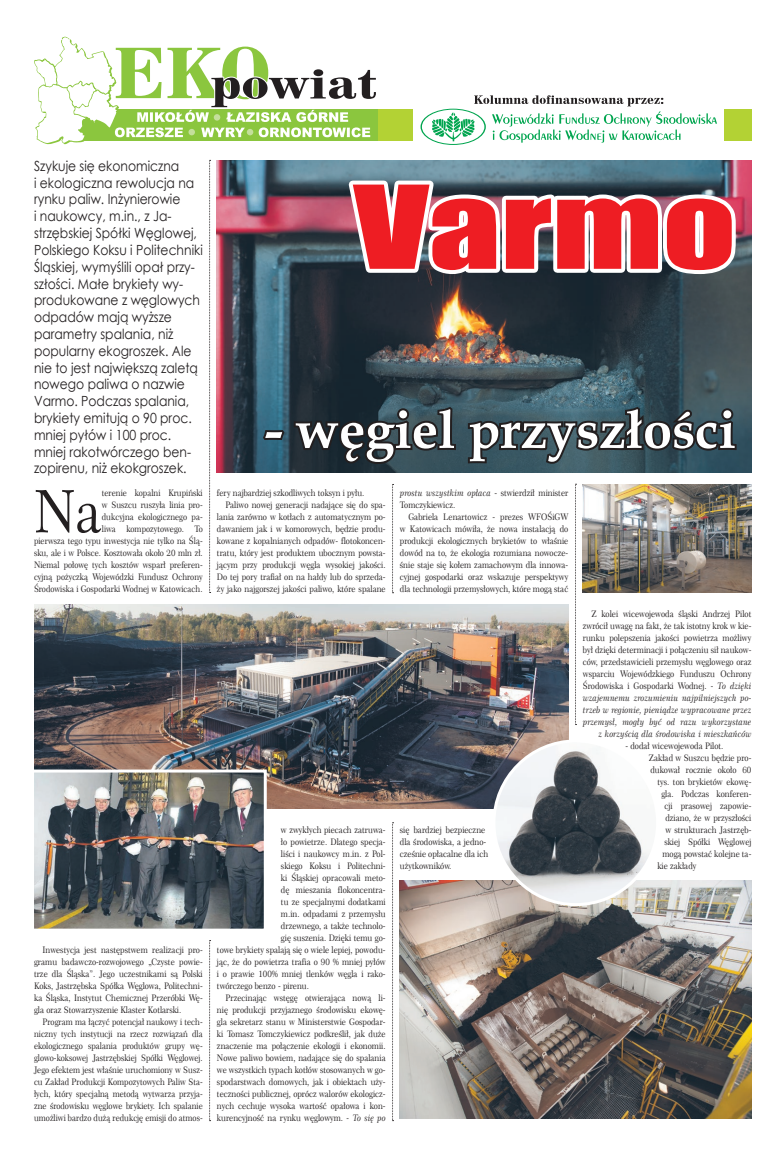
<style>
.page{position:relative;width:780px;height:1154px;background:#fff}
.page>*{position:absolute;margin:0;border:0;box-sizing:border-box;transform-origin:0 0}
.t1{font:106.5px "Impact";color:#ee1d23;scale:1.34 1}
.t2{font:59.2px "Century 751 No 2 EU";color:#231f20;scale:.89 1}
.t3{font:700 53.3px "Book Antiqua";color:#fff}
.t4{font:14px/16.8px "Century Gothic";color:#231f20;scale:.88 1}
.t5{font:9px/12px "Century 751 No 2 EU";color:#231f20;text-align:justify;scale:.9 1}
.t6{font:9px/12px "Century 751 No 2 EU";color:#231f20;text-align:right;scale:.89 1}
.s1{font-style:italic}
</style>
<div class="page">
<div style="left:724px;top:109px;width:27px;height:32px;background:#b3d234"></div>
<img style="left:34px;top:725px;width:534px;height:83px">
<img style="left:34px;top:768px;width:234px;height:161px">
<img style="left:400px;top:880px;width:351px;height:238px">
<img style="left:494px;top:741px;width:163px;height:163px;border-radius:82px">
<img style="left:741px;top:484px;width:10px;height:108px">
<svg style="left:209px;top:940px;width:2px;height:181px"></svg>
<svg style="left:392px;top:822px;width:1px;height:299px"></svg>
<img style="left:34px;top:36px;width:707px;height:689px">
<p class="t4" style="left:34px;top:157px;width:193px">Szykuje się ekonomiczna<br>i ekologiczna rewolucja na rynku paliw. Inżynierowie<br>i naukowcy, m.in., z Ja&shy;strzębskiej Spółki Węglowej,<br>Polskiego Koksu i Politechniki<br>Śląskiej, wymyślili opał przy&shy;szłości. Małe brykiety wy&shy;produkowane z węglowych odpadów mają wyższe parametry spalania, niż popularny ekogroszek. Ale nie to jest największą zaletą nowego paliwa o nazwie<br>Varmo. Podczas spalania, brykiety emitują o 90 proc. mniej pyłów i 100 proc. mniej rakotwórczego ben&shy;zopirenu, niż ekokgroszek.</p>
<h2 class="t2" style="left:34px;top:475px;width:78px">Na</h2>
<p class="t6" style="left:34px;top:487px;width:191px">terenie kopalni Krupiński<br>w Suszcu ruszyła linia pro-<br>dukcyjna ekologicznego pa-<br>liwa kompozytowego. To<br>pierwsza tego typu inwestycja nie tylko na Ślą&shy;sku, ale i w Polsce. Kosztowała około 20 mln zł.<br>Niemal połowę tych kosztów wsparł preferen&shy;cyjną pożyczką Wojewódzki Fundusz Ochrony Środowiska i Gospodarki Wodnej w Katowicach.</p>
<p class="t5" style="left:34px;top:943px;width:189px;text-indent:9px">Inwestycja jest następstwem realizacji pro&shy;gramu badawczo-rozwojowego „Czyste powie&shy;trze dla Śląska”. Jego uczestnikami są Polski Koks, Jastrzębska Spółka Węglowa, Politechni&shy;ka Śląska, Instytut Chemicznej Przeróbki Wę&shy;gla oraz Stowarzyszenie Klaster Kotlarski.</p>
<p class="t6" style="left:34px;top:1015px;width:191px;text-align:justify;text-indent:9px">Program ma łączyć potencjał naukowy i tech&shy;niczny tych instytucji na rzecz rozwiązań dla ekologicznego spalania produktów grupy wę&shy;glowo-koksowej Jastrzębskiej Spółki Węglowej.<br>Jego efektem jest właśnie uruchomiony w Susz&shy;cu Zakład Produkcji Kompozytowych Paliw Sta&shy;łych, który specjalną metodą wytwarza przyja&shy;zne środowisku węglowe brykiety. Ich spalanie umożliwi bardzo dużą redukcję emisji do atmos-</p>
<h1 class="t1" style="left:353px;top:144px;width:287px">Varmo</h1>
<h3 class="t3" style="left:265px;top:393px;width:472px">- węgiel przyszłości</h3>
<p class="t6" style="left:217px;top:487px;width:167px">fery najbardziej szkodliwych toksyn i pyłu.</p>
<p class="t5" style="left:225px;top:499px;width:179px">Paliwo nowej generacji nadające się do spa-</p>
<p class="t5" style="left:217px;top:511px;width:189px">lania zarówno w kotłach z automatycznym po-</p>
<p class="t5" style="left:217px;top:523px;width:189px">dawaniem jak i w komorowych, będzie produ-</p>
<p class="t5" style="left:217px;top:535px;width:189px">kowane z kopalnianych odpadów- flotokoncen-</p>
<p class="t5" style="left:217px;top:547px;width:189px">tratu, który jest produktem ubocznym powsta-</p>
<p class="t5" style="left:217px;top:559px;width:189px">jącym przy produkcji węgla wysokiej jakości.</p>
<p class="t5" style="left:217px;top:571px;width:189px">Do tej pory trafiał on na hałdy lub do sprzeda-</p>
<p class="t5" style="left:217px;top:583px;width:189px">ży jako najgorszej jakości paliwo, które spalane</p>
<p class="t5" style="left:400px;top:487px;width:189px"><span class="s1">prostu wszystkim opłaca</span> - stwierdził minister<br>Tomczykiewicz.</p>
<p class="t5" style="left:400px;top:511px;width:189px;text-indent:9px">Gabriela Lenartowicz - prezes WFOŚiGW w Katowicach mówiła, że nowa instalacją do produkcji ekologicznych brykietów to właśnie dowód na to, że ekologia rozumiana nowocze&shy;śnie staje się kołem zamachowym dla innowa&shy;cyjnej gospodarki oraz wskazuje perspektywy dla technologii przemysłowych, które mogą stać</p>
<p class="t5" style="left:281px;top:823px;width:118px">w zwykłych piecach zatruwa-</p>
<p class="t5" style="left:281px;top:835px;width:118px">ło powietrze. Dlatego specja-</p>
<p class="t5" style="left:281px;top:847px;width:118px">liści i naukowcy m.in. z Pol-</p>
<p class="t5" style="left:281px;top:859px;width:118px">skiego Koksu i Politechni-</p>
<p class="t5" style="left:281px;top:871px;width:118px">ki Śląskiej opracowali meto-</p>
<p class="t5" style="left:281px;top:883px;width:118px">dę mieszania flokoncentra-</p>
<p class="t5" style="left:281px;top:895px;width:118px">tu ze specjalnymi dodatkami</p>
<p class="t5" style="left:281px;top:907px;width:118px">m.in. odpadami z przemysłu</p>
<p class="t5" style="left:281px;top:919px;width:118px">drzewnego, a także technolo-</p>
<p class="t5" style="left:281px;top:931px;width:118px">gię suszenia. Dzięki temu go-</p>
<p class="t5" style="left:217px;top:943px;width:189px">towe brykiety spalają się o wiele lepiej, powodu-</p>
<p class="t5" style="left:217px;top:955px;width:189px">jąc, że do powietrza trafia o 90 % mniej pyłów</p>
<p class="t5" style="left:217px;top:967px;width:189px">i o prawie 100% mniej tlenków węgla i rako-</p>
<p class="t5" style="left:217px;top:979px;width:104px">twórczego benzo - pirenu.</p>
<p class="t5" style="left:225px;top:991px;width:179px">Przecinając wstęgę otwierająca nową li-</p>
<p class="t5" style="left:217px;top:1003px;width:189px">nię produkcji przyjaznego środowisku ekowę-</p>
<p class="t5" style="left:217px;top:1015px;width:189px">gla sekretarz stanu w Ministerstwie Gospodar-</p>
<p class="t5" style="left:217px;top:1027px;width:189px">ki Tomasz Tomczykiewicz podkreślił, jak duże</p>
<p class="t5" style="left:217px;top:1039px;width:189px">znaczenie ma połączenie ekologii i ekonomii.</p>
<p class="t5" style="left:217px;top:1051px;width:189px">Nowe paliwo bowiem, nadające się do spalania</p>
<p class="t5" style="left:217px;top:1063px;width:189px">we wszystkich typach kotłów stosowanych w go-</p>
<p class="t5" style="left:217px;top:1075px;width:189px">spodarstwach domowych, jak i obiektach uży-</p>
<p class="t5" style="left:217px;top:1087px;width:189px">teczności publicznej, oprócz walorów ekologicz-</p>
<p class="t5" style="left:217px;top:1099px;width:189px">nych cechuje wysoka wartość opałowa i kon-</p>
<p class="t5" style="left:217px;top:1111px;width:189px">kurencyjność na rynku węglowym. <span class="s1">- To się po</span></p>
<p class="t5" style="left:400px;top:823px;width:100px;text-align:left">się bardziej bezpieczne dla środowiska, a jedno&shy;cześnie opłacalne dla ich użytkowników.</p>
<p class="t5" style="left:583px;top:607px;width:189px;text-align:right">Z kolei wicewojewoda śląski Andrzej Pilot zwrócił uwagę na fakt, że tak istotny krok w kie&shy;runku polepszenia jakości powietrza możliwy był dzięki determinacji i połączeniu sił naukow&shy;ców, przedstawicieli przemysłu węglowego oraz wsparciu Wojewódzkiego Funduszu Ochrony Środowiska i Gospodarki Wodnej. <span class="s1">- To dzięki wzajemnemu zrozumieniu najpilniejszych po&shy;trzeb w regionie, pieniądze wypracowane przez przemysł, mogły być od razu wykorzystane z korzyścią dla środowiska i mieszkańców</span></p>
<p class="t5" style="left:625px;top:739px;width:111px">- dodał wicewojewoda Pilot.</p>
<p class="t5" style="left:649px;top:751px;width:115px">Zakład w Suszcu będzie pro-</p>
<p class="t5" style="left:650px;top:763px;width:114px">dukował rocznie około 60</p>
<p class="t5" style="left:657px;top:775px;width:106px">tys. ton brykietów ekowę-</p>
<p class="t5" style="left:661px;top:787px;width:102px">gla. Podczas konferen-</p>
<p class="t5" style="left:664px;top:799px;width:98px">cji prasowej zapowie-</p>
<p class="t5" style="left:665px;top:811px;width:97px">dziano, że w przyszłości</p>
<p class="t5" style="left:665px;top:823px;width:97px">w strukturach Jastrzęb-</p>
<p class="t5" style="left:664px;top:835px;width:98px">skiej Spółki Węglowej</p>
<p class="t5" style="left:662px;top:847px;width:100px">mogą powstać kolejne ta-</p>
<p class="t5" style="left:657px;top:859px;width:45px">kie zakłady</p>
</div>
